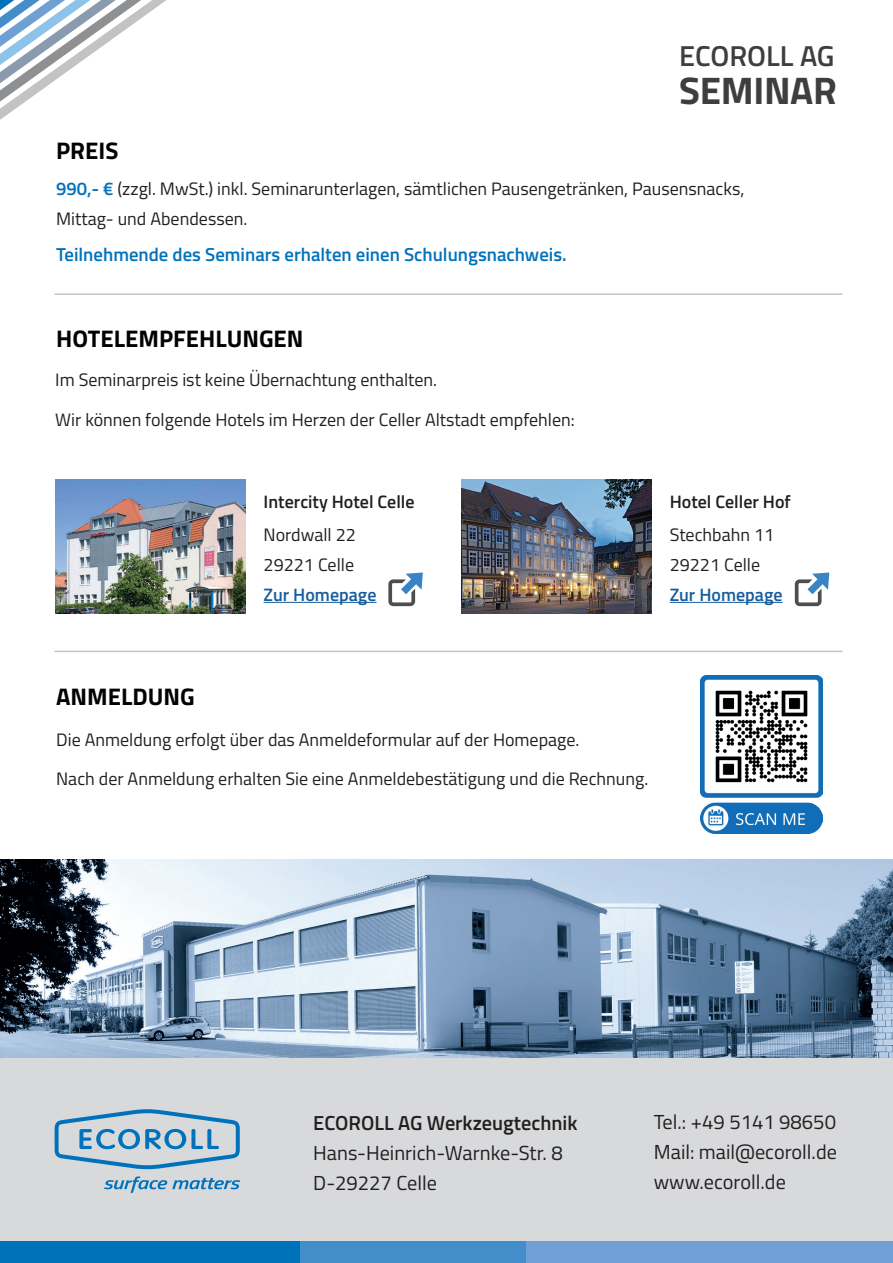
<style>
.page{position:relative;width:893px;height:1263px;background:#fff}
.page>*{position:absolute;margin:0;border:0;box-sizing:border-box;transform-origin:0 0}
.t1{font:700 38.4px "Titillium Web";letter-spacing:-.01em;color:#3e3e3f}
.t2{font:600 28.8px "Titillium Web";color:#3e3e3f}
.t3{font:700 24px "Titillium Web";color:#040101}
.t4{font:20.25px/30px "Titillium Web";color:#231f20}
.t5{font:600 20.25px "Titillium Web";color:#231f20}
.t6{font:600 18.75px "Titillium Web";color:#0072bc}
.t7{font:18px/30px "Titillium Web";color:#231f20}
.t8{font:600 18px "Titillium Web";color:#231f20}
.t9{font:600 18px "Titillium Web";color:#175d9e}
.s1{font-weight:600;font-size:18.45px;color:#0072bc}
</style>
<div class="page">
<div style="left:0;top:1054px;width:893px;height:197px;background:#d8d9db"></div>
<img style="left:0;top:859px;width:893px;height:198px">
<svg style="left:55px;top:1109px;width:185px;height:60px"></svg>
<svg style="left:104px;top:1176px;width:136px;height:17px"></svg>
<div style="left:0;top:1242px;width:301px;height:21px;background:#0072bc"></div>
<div style="left:301px;top:1242px;width:226px;height:21px;background:#448dcb"></div>
<div style="left:527px;top:1242px;width:366px;height:21px;background:#70a0d5"></div>
<svg style="left:0;top:0;width:166px;height:120px"></svg>
<svg style="left:795px;top:572px;width:34px;height:34px"></svg>
<hr style="left:670px;top:602px;width:113px;height:1px;background:#175d9e">
<img style="left:461px;top:480px;width:191px;height:133px">
<img style="left:55px;top:480px;width:191px;height:133px">
<hr style="left:264px;top:602px;width:113px;height:1px;background:#175d9e">
<svg style="left:388px;top:572px;width:35px;height:34px"></svg>
<hr style="left:55px;top:293px;width:788px;height:2px;background:#a1a3a6">
<hr style="left:55px;top:651px;width:788px;height:1px;background:#a1a3a6">
<img style="left:701px;top:675px;width:122px;height:159px">
<h3 class="t3" style="left:56px;top:132px;width:64px">PREIS</h3>
<h2 class="t2" style="left:679px;top:35px;width:157px">ECOROLL AG</h2>
<h1 class="t1" style="left:679px;top:61px;width:159px">SEMINAR</h1>
<p class="t7" style="left:56px;top:173px;width:690px"><span class="s1">990,- €</span> (zzgl. MwSt.) inkl. Seminarunterlagen, sämtlichen Pausengetränken, Pausensnacks,<br>Mittag- und Abendessen.</p>
<p class="t6" style="left:56px;top:241px;width:512px">Teilnehmende des Seminars erhalten einen Schulungsnachweis.</p>
<h3 class="t3" style="left:56px;top:320px;width:249px">HOTELEMPFEHLUNGEN</h3>
<p class="t7" style="left:55px;top:364px;width:383px">Im Seminarpreis ist keine Übernachtung enthalten.</p>
<p class="t7" style="left:55px;top:404px;width:521px">Wir können folgende Hotels im Herzen der Celler Altstadt empfehlen:</p>
<p class="t8" style="left:264px;top:488px;width:152px">Intercity Hotel Celle</p>
<p class="t7" style="left:264px;top:518px;width:94px">Nordwall 22<br>29221 Celle</p>
<p class="t9" style="left:264px;top:581px;width:114px">Zur Homepage</p>
<p class="t8" style="left:670px;top:488px;width:123px">Hotel Celler Hof</p>
<p class="t7" style="left:670px;top:518px;width:106px">Stechbahn 11<br>29221 Celle</p>
<p class="t9" style="left:670px;top:581px;width:114px">Zur Homepage</p>
<h3 class="t3" style="left:56px;top:679px;width:140px">ANMELDUNG</h3>
<p class="t7" style="left:56px;top:719px;width:594px;line-height:39px">Die Anmeldung erfolgt über das Anmeldeformular auf der Homepage.<br>Nach der Anmeldung erhalten Sie eine Anmeldebestätigung und die Rechnung.</p>
<p class="t5" style="left:313px;top:1107px;width:266px">ECOROLL AG Werkzeugtechnik</p>
<p class="t4" style="left:313px;top:1136px;width:251px">Hans-Heinrich-Warnke-Str. 8<br>D-29227 Celle</p>
<p class="t4" style="left:654px;top:1106px;width:185px;text-align:justify">Tel.: +49 5141 98650<br>Mail: mail@ecoroll.de www.ecoroll.de</p>
</div>
